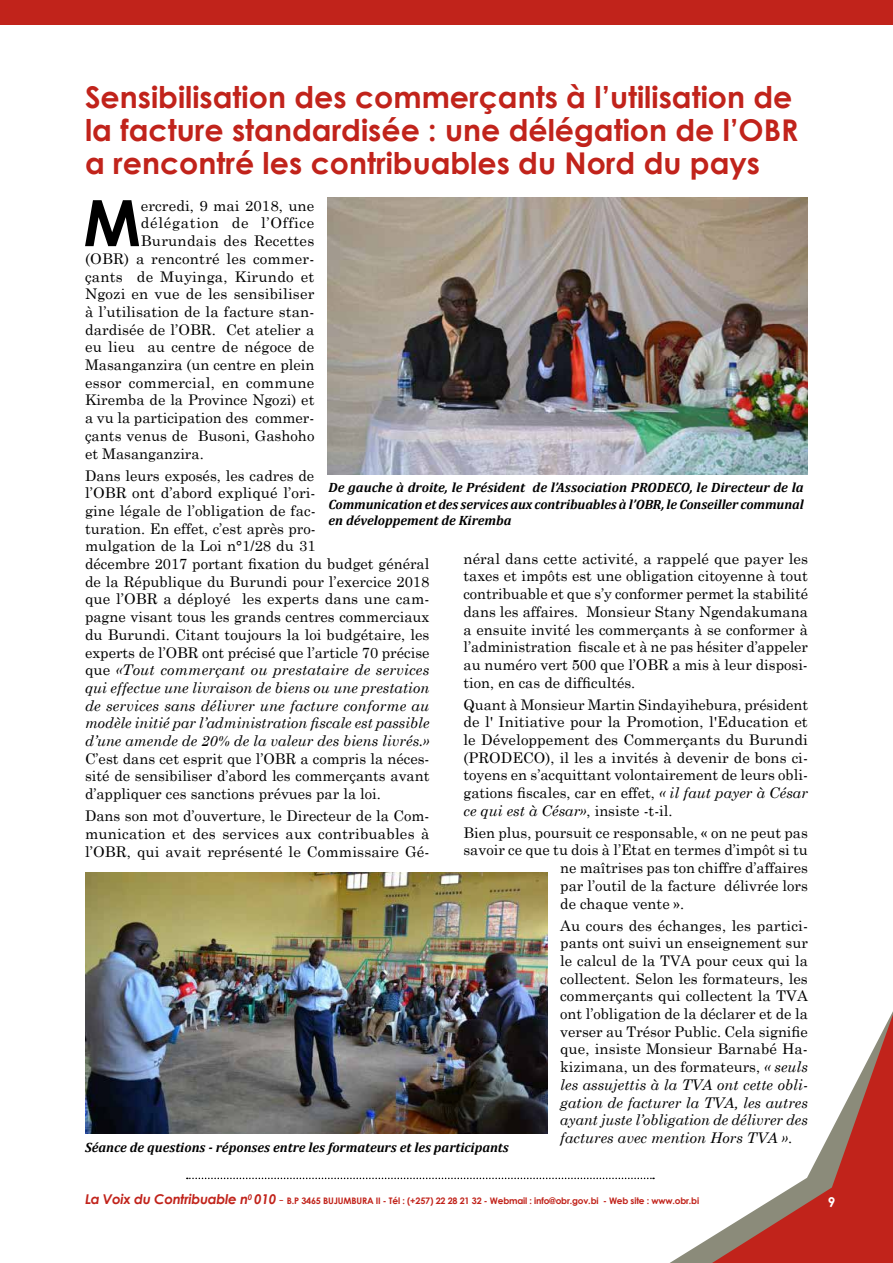
<style>
.page{position:relative;width:893px;height:1263px;background:#fff}
.page>*{position:absolute;margin:0;border:0;box-sizing:border-box;transform-origin:0 0}
.t1{font:700 64.05px "Century Gothic";color:#000}
.t2{font:700 30px/33px "Century Gothic";color:#c1231b}
.t3{font:14.7px/17.7px "Century Schoolbook";color:#000;text-align:justify}
.t4{font:14.7px "Century Schoolbook";letter-spacing:.045em;color:#000}
.t5{font:italic 700 13.5px/16.5px "Cambria";color:#000;text-align:justify}
.t6{font:italic 700 13.5px "Century Gothic";letter-spacing:-.02em;color:#c1231b}
.t7{font:700 13.5px "Century Gothic";color:#fff}
.t8{font:700 9px "Century Gothic";letter-spacing:-.02em;color:#c1231b}
.s1{font-style:italic}
.s2{font-style:italic;font-size:13.5px}
.s3{font-weight:400;font-size:13.5px}
</style>
<div class="page">
<svg style="left:578px;top:1011px;width:315px;height:252px"></svg>
<svg style="left:712px;top:1014px;width:181px;height:249px"></svg>
<svg style="left:187px;top:1177px;width:467px;height:2px"></svg>
<div style="left:0;top:0;width:893px;height:24px;background:#c1231b"></div>
<img style="left:327px;top:198px;width:480px;height:276px">
<img style="left:85px;top:873px;width:462px;height:260px">
<h2 class="t2" style="left:85px;top:79px;width:715px">Sensibilisation des commerçants à l’utilisation de la facture standardisée : une délégation de l’OBR a rencontré les contribuables du Nord du pays</h2>
<h1 class="t1" style="left:83px;top:174px;width:59px">M</h1>
<p class="t3" style="left:141px;top:195px;width:175px">ercredi, 9 mai 2018, une</p>
<p class="t4" style="left:141px;top:211px;width:175px">délégation de l’Office</p>
<p class="t3" style="left:141px;top:231px;width:175px">Burundais des Recettes</p>
<p class="t3" style="left:85px;top:248px;width:231px">(OBR) a rencontré les commer-</p>
<p class="t3" style="left:85px;top:266px;width:231px">çants de Muyinga, Kirundo et</p>
<p class="t3" style="left:85px;top:284px;width:231px">Ngozi en vue de les sensibiliser</p>
<p class="t3" style="left:85px;top:301px;width:231px">à l’utilisation de la facture stan-</p>
<p class="t3" style="left:85px;top:319px;width:231px">dardisée de l’OBR. Cet atelier a</p>
<p class="t3" style="left:85px;top:337px;width:231px">eu lieu au centre de négoce de</p>
<p class="t3" style="left:85px;top:355px;width:231px">Masanganzira (un centre en plein</p>
<p class="t3" style="left:85px;top:372px;width:231px">essor commercial, en commune</p>
<p class="t3" style="left:85px;top:390px;width:231px">Kiremba de la Province Ngozi) et</p>
<p class="t3" style="left:85px;top:408px;width:231px">a vu la participation des commer-</p>
<p class="t3" style="left:85px;top:425px;width:231px">çants venus de Busoni, Gashoho</p>
<p class="t3" style="left:85px;top:443px;width:120px">et Masanganzira.</p>
<p class="t3" style="left:85px;top:465px;width:346px;text-align:left">Dans leurs exposés, les cadres de<br>l’OBR ont d’abord expliqué l’ori-<br>gine légale de l’obligation de fac-<br>turation. En effet, c’est après pro-<br>mulgation de la Loi n°1/28 du 31<br>décembre 2017 portant fixation du budget général de la République du Burundi pour l’exercice 2018 que l’OBR a déployé les experts dans une cam&shy;pagne visant tous les grands centres commerciaux du Burundi. Citant toujours la loi budgétaire, les experts de l’OBR ont précisé que l’article 70 précise que <span class="s1">«Tout commerçant ou prestataire de services qui effectue une livraison de biens ou une prestation de services sans délivrer une facture conforme au modèle initié par l’administration fiscale est passible d’une amende de 20% de la valeur des biens livrés.»</span></p>
<p class="t3" style="left:85px;top:748px;width:346px">C’est dans cet esprit que l’OBR a compris la néces&shy;sité de sensibiliser d’abord les commerçants avant d’appliquer ces sanctions prévues par la loi.</p>
<p class="t3" style="left:85px;top:806px;width:346px">Dans son mot d’ouverture, le Directeur de la Com&shy;munication et des services aux contribuables à l’OBR, qui avait représenté le Commissaire Gé-</p>
<p class="t5" style="left:328px;top:479px;width:477px">De gauche à droite, le Président de l’Association PRODECO, le Directeur de la Communication et des services aux contribuables à l’OBR, le Conseiller communal en développement de Kiremba</p>
<p class="t3" style="left:463px;top:548px;width:346px">néral dans cette activité, a rappelé que payer les taxes et impôts est une obligation citoyenne à tout contribuable et que s’y conformer permet la stabilité dans les affaires. Monsieur Stany Ngendakumana a ensuite invité les commerçants à se conformer à l’administration fiscale et à ne pas hésiter d’appeler au numéro vert 500 que l’OBR a mis à leur disposi&shy;tion, en cas de difficultés.</p>
<p class="t3" style="left:463px;top:694px;width:346px">Quant à Monsieur Martin Sindayihebura, président de l' Initiative pour la Promotion, l'Education et le Développement des Commerçants du Burundi (PRODECO), il les a invités à devenir de bons ci&shy;toyens en s’acquittant volontairement de leurs obli&shy;gations fiscales, car en effet, <span class="s1">« il faut payer à César ce qui est à César»</span>, insiste -t-il.</p>
<p class="t3" style="left:463px;top:822px;width:346px">Bien plus, poursuit ce responsable, « on ne peut pas</p>
<p class="t3" style="left:463px;top:840px;width:346px">savoir ce que tu dois à l’Etat en termes d’impôt si tu</p>
<p class="t3" style="left:560px;top:858px;width:249px">ne maîtrises pas ton chiffre d’affaires</p>
<p class="t3" style="left:560px;top:875px;width:249px">par l’outil de la facture délivrée lors</p>
<p class="t3" style="left:560px;top:893px;width:125px">de chaque vente ».</p>
<p class="t3" style="left:560px;top:915px;width:249px">Au cours des échanges, les partici&shy;pants ont suivi un enseignement sur le calcul de la TVA pour ceux qui la collectent. Selon les formateurs, les commerçants qui collectent la TVA ont l’obligation de la déclarer et de la verser au Trésor Public. Cela signifie que, insiste Monsieur Barnabé Ha&shy;kizimana, un des formateurs, <span class="s1">« seuls les assujettis à la TVA ont cette obli&shy;gation de facturer la TVA, les autres ayant juste l’obligation de délivrer des factures avec mention Hors TVA »</span>.</p>
<p class="t5" style="left:85px;top:1139px;width:425px">Séance de questions - réponses entre les formateurs et les participants</p>
<p class="t8" style="left:248px;top:1194px;width:453px"><sup>0</sup> <span class="s2">010</span> <span class="s3">-</span> B.P 3465 BUJUMBURA II - Tél : (+257) 22 28 21 32 - Webmail : info@obr.gov.bi - Web site : www.obr.bi</p>
<p class="t6" style="left:85px;top:1189px;width:165px">La Voix du Contribuable n</p>
<p class="t7" style="left:828px;top:1192px;width:9px">9</p>
</div>
